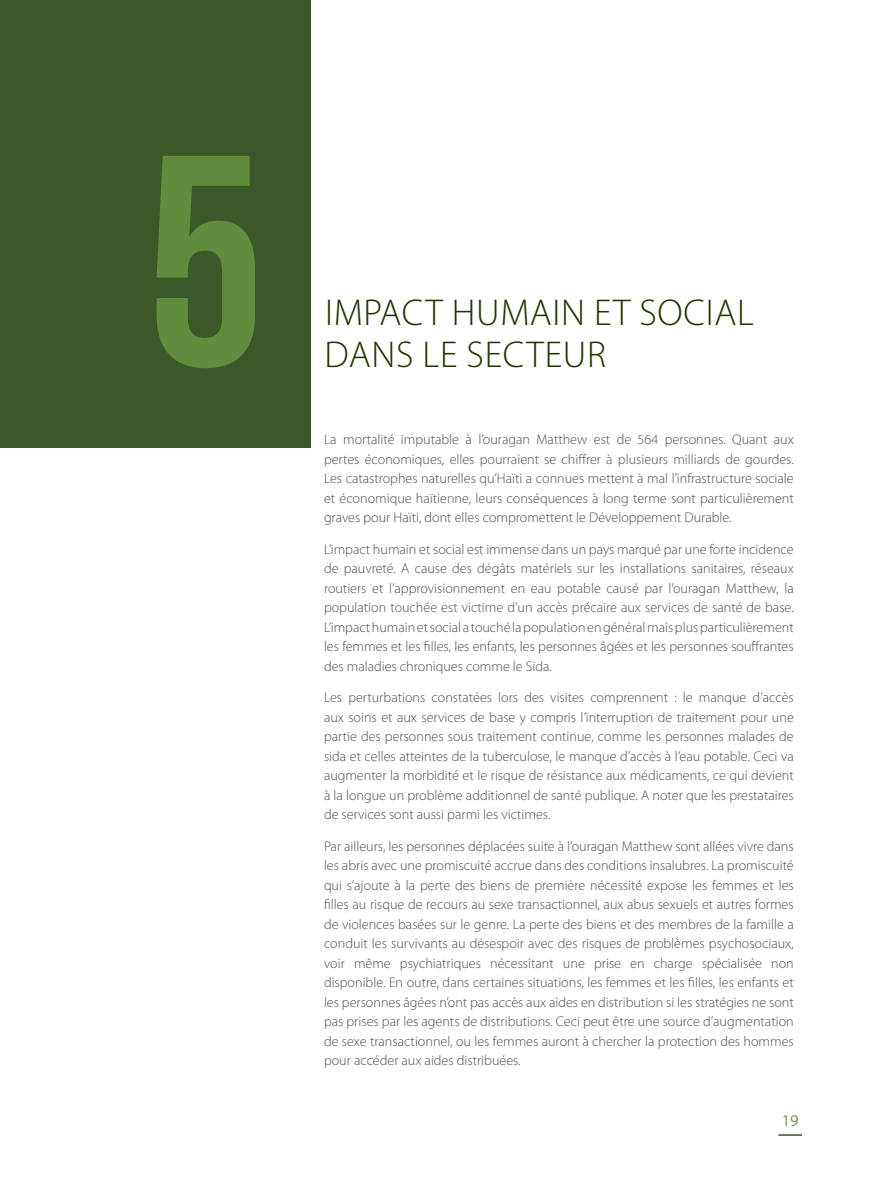
<style>
.page{position:relative;width:891px;height:1188px;background:#fff}
.page>*{position:absolute;margin:0;border:0;box-sizing:border-box;transform-origin:0 0}
.t1{font:300px "Bebas Neue";color:#608c3d}
.t2{font:300 37.5px "Myriad Pro";color:#203600}
.t3{font:16.5px "Myriad Pro";color:#7d9c58}
.t4{font:300 14.1px/19.5px "Myriad Pro";color:#4d4d4f;text-align:justify}
</style>
<div class="page">
<hr style="left:778px;top:1134px;width:24px;height:2px;background:#3b5829">
<div style="left:0;top:0;width:310px;height:448px;background:#3b5829"></div>
<h1 class="t1" style="left:146px;top:98px;width:120px">5</h1>
<h2 class="t2" style="left:325px;top:292px;width:32px">Impact</h2>
<h2 class="t2" style="left:452px;top:292px;width:23px">humain</h2>
<h2 class="t2" style="left:594px;top:292px;width:66px">et social</h2>
<h2 class="t2" style="left:324px;top:334px;width:23px">dans</h2>
<h2 class="t2" style="left:423px;top:334px;width:65px">le secteur</h2>
<p class="t4" style="left:324px;top:430px;width:471px">La mortalité imputable à l’ouragan Matthew est de 564 personnes. Quant aux pertes économiques, elles pourraient se chiffrer à plusieurs milliards de gourdes.<br>Les catastrophes naturelles qu’Haïti a connues mettent à mal l’infrastructure sociale et économique haïtienne, leurs conséquences à long terme sont particulièrement graves pour Haïti, dont elles compromettent le Développement Durable.</p>
<p class="t4" style="left:324px;top:540px;width:471px">L’impact humain et social est immense dans un pays marqué par une forte incidence de pauvreté. A cause des dégâts matériels sur les installations sanitaires, réseaux routiers et l’approvisionnement en eau potable causé par l’ouragan Matthew, la population touchée est victime d’un accès précaire aux services de santé de base.<br>L’impact humain et social a touché la population en général mais plus particulièrement les femmes et les filles, les enfants, les personnes âgées et les personnes souffrantes des maladies chroniques comme le Sida.</p>
<p class="t4" style="left:324px;top:688px;width:471px">Les perturbations constatées lors des visites comprennent : le manque d’accès aux soins et aux services de base y compris l’interruption de traitement pour une partie des personnes sous traitement continue, comme les personnes malades de sida et celles atteintes de la tuberculose, le manque d’accès à l’eau potable. Ceci va augmenter la morbidité et le risque de résistance aux médicaments, ce qui devient à la longue un problème additionnel de santé publique. A noter que les prestataires de services sont aussi parmi les victimes.</p>
<p class="t4" style="left:324px;top:837px;width:471px">Par ailleurs, les personnes déplacées suite à l’ouragan Matthew sont allées vivre dans les abris avec une promiscuité accrue dans des conditions insalubres. La promiscuité qui s’ajoute à la perte des biens de première nécessité expose les femmes et les filles au risque de recours au sexe transactionnel, aux abus sexuels et autres formes de violences basées sur le genre. La perte des biens et des membres de la famille a conduit les survivants au désespoir avec des risques de problèmes psychosociaux, voir même psychiatriques nécessitant une prise en charge spécialisée non disponible. En outre, dans certaines situations, les femmes et les filles, les enfants et les personnes âgées n’ont pas accès aux aides en distribution si les stratégies ne sont pas prises par les agents de distributions. Ceci peut être une source d’augmentation de sexe transactionnel, ou les femmes auront à chercher la protection des hommes pour accéder aux aides distribuées.</p>
<p class="t3" style="left:782px;top:1110px;width:18px">19</p>
</div>
